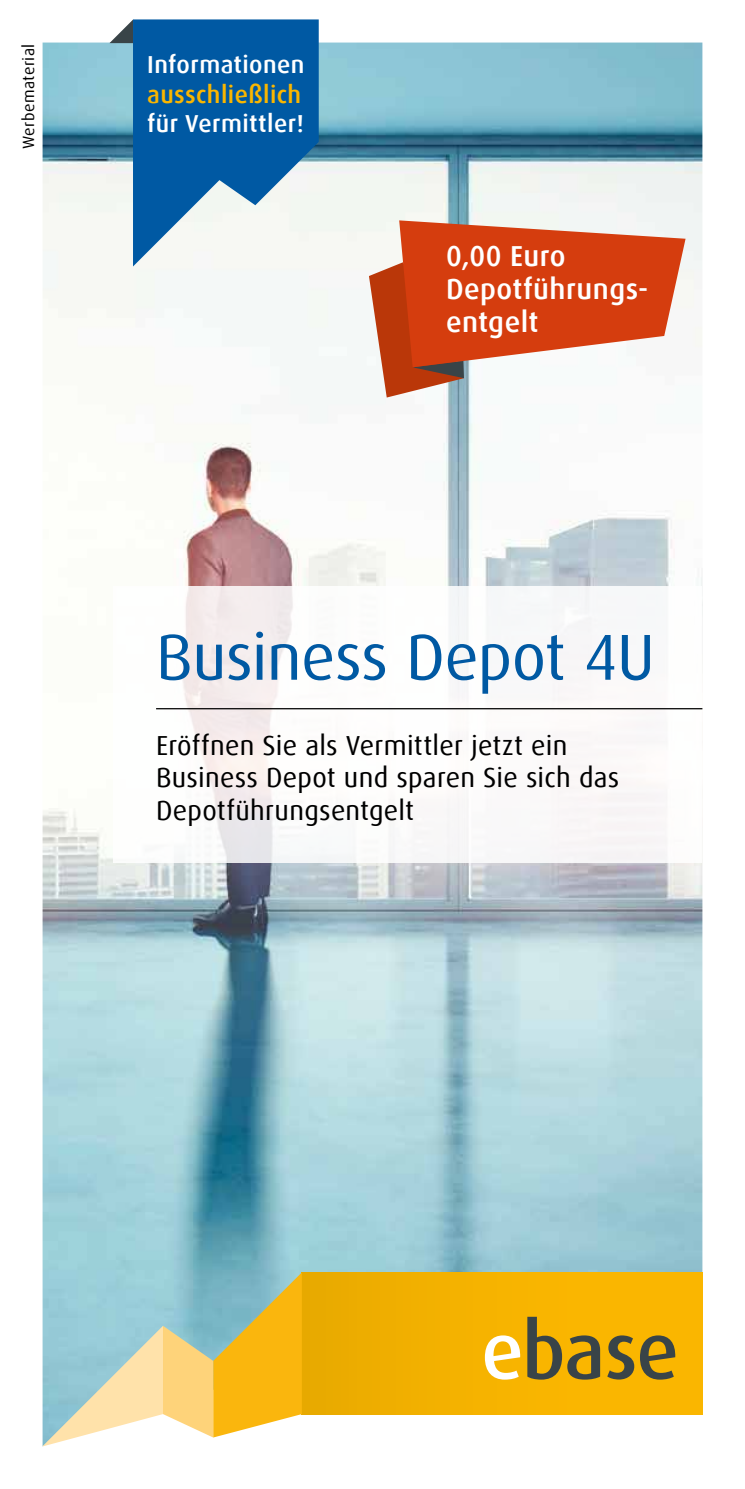
<style>
.page{position:relative;width:745px;height:1489px;background:#fff}
.page>*{position:absolute;margin:0;border:0;box-sizing:border-box;transform-origin:0 0}
.t1{font:65px "Dax Offc";letter-spacing:-.01em;color:#0059a3}
.t2{font:500 29px/33px "Dax Offc";letter-spacing:.015em;color:#fff}
.t3{font:27.5px/32.5px "Dax Offc";letter-spacing:.01em;color:#000}
.t4{font:500 24.5px "Dax Offc";letter-spacing:.015em;color:#fff}
.t5{font:500 24.5px "Dax Offc";letter-spacing:.015em;color:#fab600}
.t6{font:16.25px "Dax Offc";letter-spacing:.025em;color:#000}
</style>
<div class="page">
<img style="left:43px;top:43px;width:659px;height:1372px">
<svg style="left:109px;top:19px;width:24px;height:24px"></svg>
<svg style="left:133px;top:19px;width:185px;height:247px;fill:#0059a3"></svg>
<div style="left:302px;top:1272px;width:400px;height:141px;background:linear-gradient(to right,#ebab00,#feb900)"></div>
<svg style="left:43px;top:1272px;width:259px;height:174px"></svg>
<svg style="left:484px;top:1335px;width:36px;height:44px"></svg>
<svg style="left:527px;top:1316px;width:34px;height:63px"></svg>
<svg style="left:567px;top:1335px;width:32px;height:44px"></svg>
<svg style="left:607px;top:1335px;width:68px;height:44px"></svg>
<svg style="left:369px;top:220px;width:316px;height:177px"></svg>
<div style="left:113px;top:586px;width:589px;height:276px;background:#fff"></div>
<hr style="left:156px;top:708px;width:546px;height:1px;background:#000">
<p class="t6" style="left:18px;top:149px;width:106px;rotate:-90deg">Werbematerial</p>
<p class="t4" style="left:147px;top:49px;width:159px">Informationen</p>
<p class="t5" style="left:147px;top:79px;width:155px">ausschließlich</p>
<p class="t4" style="left:147px;top:108px;width:158px">für Vermittler!</p>
<p class="t2" style="left:446px;top:240px;width:203px">0,00 Euro<br>Depotführungs&shy;entgelt</p>
<h1 class="t1" style="left:156px;top:616px;width:500px">Business Depot 4U</h1>
<p class="t3" style="left:156px;top:729px;width:464px">Eröffnen Sie als Vermittler jetzt ein<br>Business Depot und sparen Sie sich das<br>Depotführungsentgelt</p>
</div>
